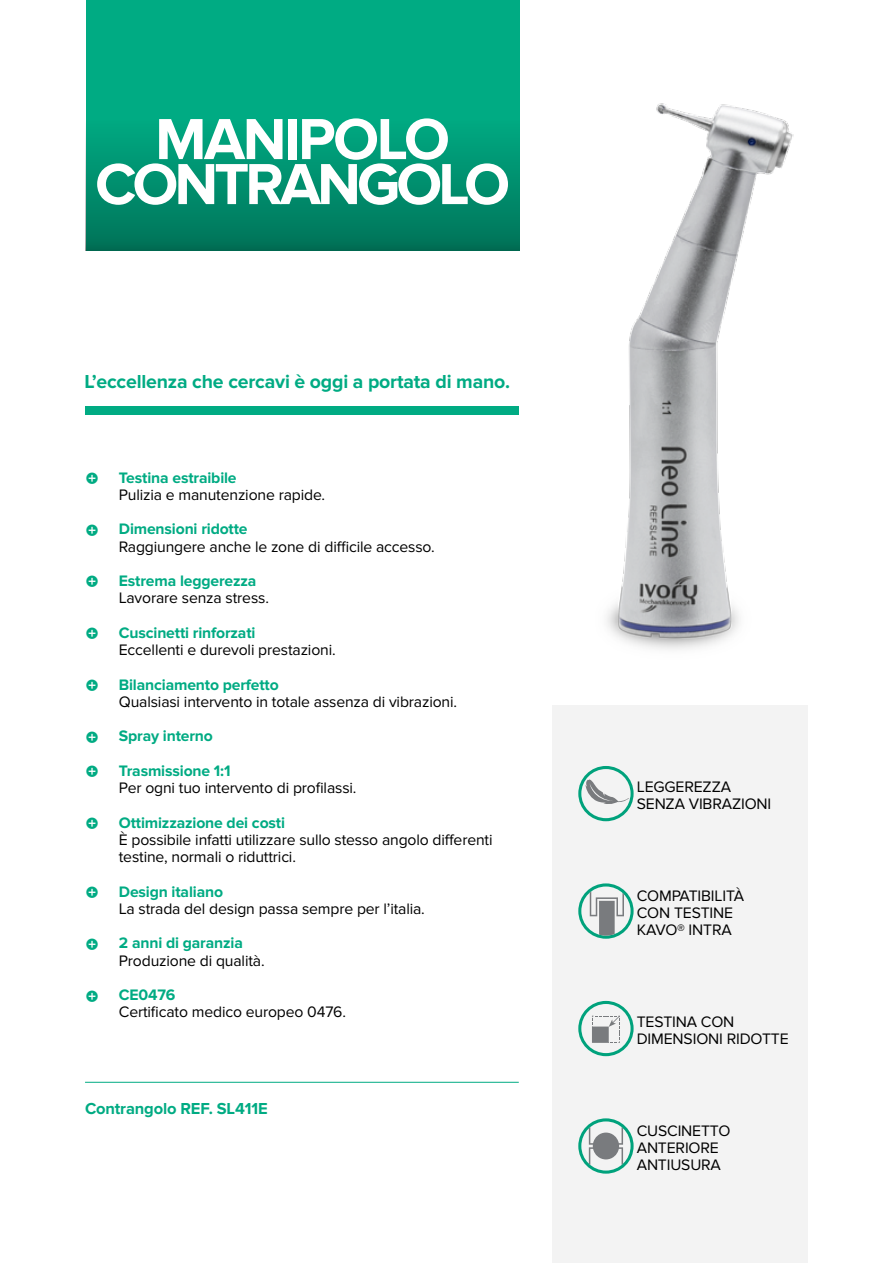
<style>
.page{position:relative;width:893px;height:1263px;background:#fff}
.page>*{position:absolute;margin:0;border:0;box-sizing:border-box;transform-origin:0 0}
.t1{font:700 60px/45px "Proxima Nova";letter-spacing:-.065em;color:#fff;text-align:center}
.t2{font:27px/51.8px "Entypo";color:#00ab83;text-align:justify}
.t3{font:700 19.5px "Proxima Nova";letter-spacing:-.01em;color:#00ab83}
.t4{font:700 16.5px "Proxima Nova";letter-spacing:-.01em;color:#00ab83}
.t5{font:15.75px/17.2px "Proxima Nova";letter-spacing:-.01em;color:#000}
.t6{font:700 15.75px/34.5px "Proxima Nova";letter-spacing:-.01em;color:#00ab83}
</style>
<div class="page">
<img style="left:607px;top:103px;width:187px;height:547px">
<div style="left:85px;top:406px;width:434px;height:8px;background:#00ab83"></div>
<hr style="left:85px;top:1082px;width:434px;height:1px;background:#00ab83">
<div style="left:86px;top:0;width:433px;height:251px;background:#00ab83"></div>
<div style="left:86px;top:119px;width:433px;height:132px;background:linear-gradient(to bottom,#00aa83,#007257)"></div>
<div style="left:553px;top:705px;width:255px;height:558px;background:#f3f3f3"></div>
<h1 class="t1" style="left:95px;top:118px;width:416px">MANIPOLO<br>CONTRANGOLO</h1>
<p class="t3" style="left:84px;top:370px;width:427px">L’eccellenza che cercavi è oggi a portata di mano.</p>
<h2 class="t2" style="left:85px;top:450px;width:16px">Z Z Z Z Z Z</h2>
<h2 class="t2" style="left:85px;top:743px;width:16px">Z<br>Z</h2>
<h2 class="t2" style="left:85px;top:864px;width:16px">Z Z Z</h2>
<p class="t6" style="left:119px;top:460px;width:119px">Testina estraibile</p>
<p class="t5" style="left:119px;top:486px;width:208px">Pulizia e manutenzione rapide.</p>
<p class="t6" style="left:119px;top:512px;width:130px">Dimensioni ridotte</p>
<p class="t5" style="left:119px;top:538px;width:318px">Raggiungere anche le zone di difficile accesso.</p>
<p class="t6" style="left:119px;top:564px;width:139px">Estrema leggerezza</p>
<p class="t5" style="left:119px;top:590px;width:152px">Lavorare senza stress.</p>
<p class="t6" style="left:119px;top:616px;width:138px">Cuscinetti rinforzati</p>
<p class="t5" style="left:119px;top:641px;width:218px">Eccellenti e durevoli prestazioni.</p>
<p class="t6" style="left:119px;top:667px;width:161px">Bilanciamento perfetto</p>
<p class="t5" style="left:119px;top:693px;width:340px">Qualsiasi intervento in totale assenza di vibrazioni.</p>
<p class="t6" style="left:119px;top:719px;width:113px">Spray interno<br>Trasmissione 1:1</p>
<p class="t5" style="left:119px;top:779px;width:239px">Per ogni tuo intervento di profilassi.</p>
<p class="t6" style="left:119px;top:805px;width:168px">Ottimizzazione dei costi</p>
<p class="t5" style="left:119px;top:831px;width:375px">È possibile infatti utilizzare sullo stesso angolo differenti testine, normali o riduttrici.</p>
<p class="t6" style="left:119px;top:874px;width:106px">Design italiano</p>
<p class="t5" style="left:119px;top:900px;width:308px">La strada del design passa sempre per l’italia.</p>
<p class="t6" style="left:119px;top:926px;width:126px">2 anni di garanzia</p>
<p class="t5" style="left:119px;top:952px;width:147px">Produzione di qualità.</p>
<p class="t6" style="left:119px;top:978px;width:58px">CE0476</p>
<p class="t5" style="left:119px;top:1003px;width:229px">Certificato medico europeo 0476.</p>
<p class="t4" style="left:85px;top:1099px;width:184px">Contrangolo Ref. Sl411E</p>
<p class="t5" style="left:637px;top:778px;width:136px">LEGGEREZZA<br>SENZA VIBRAZIONI</p>
<p class="t5" style="left:637px;top:887px;width:9px">compatibili</p>
<p class="t5" style="left:726px;top:887px;width:20px">TÀ</p>
<p class="t5" style="left:637px;top:904px;width:12px">con</p>
<p class="t5" style="left:674px;top:904px;width:10px">testine</p>
<p class="t5" style="left:637px;top:922px;width:21px">Kavo</p>
<p class="t5" style="left:677px;top:922px;width:21px">® intra</p>
<p class="t5" style="left:637px;top:1013px;width:99px">TESTINA CON dimensioni</p>
<p class="t5" style="left:727px;top:1030px;width:34px">ridotte</p>
<p class="t5" style="left:637px;top:1122px;width:32px">cuscinetto anteriore<br>anti</p>
<p class="t5" style="left:670px;top:1157px;width:42px">usura</p>
</div>
